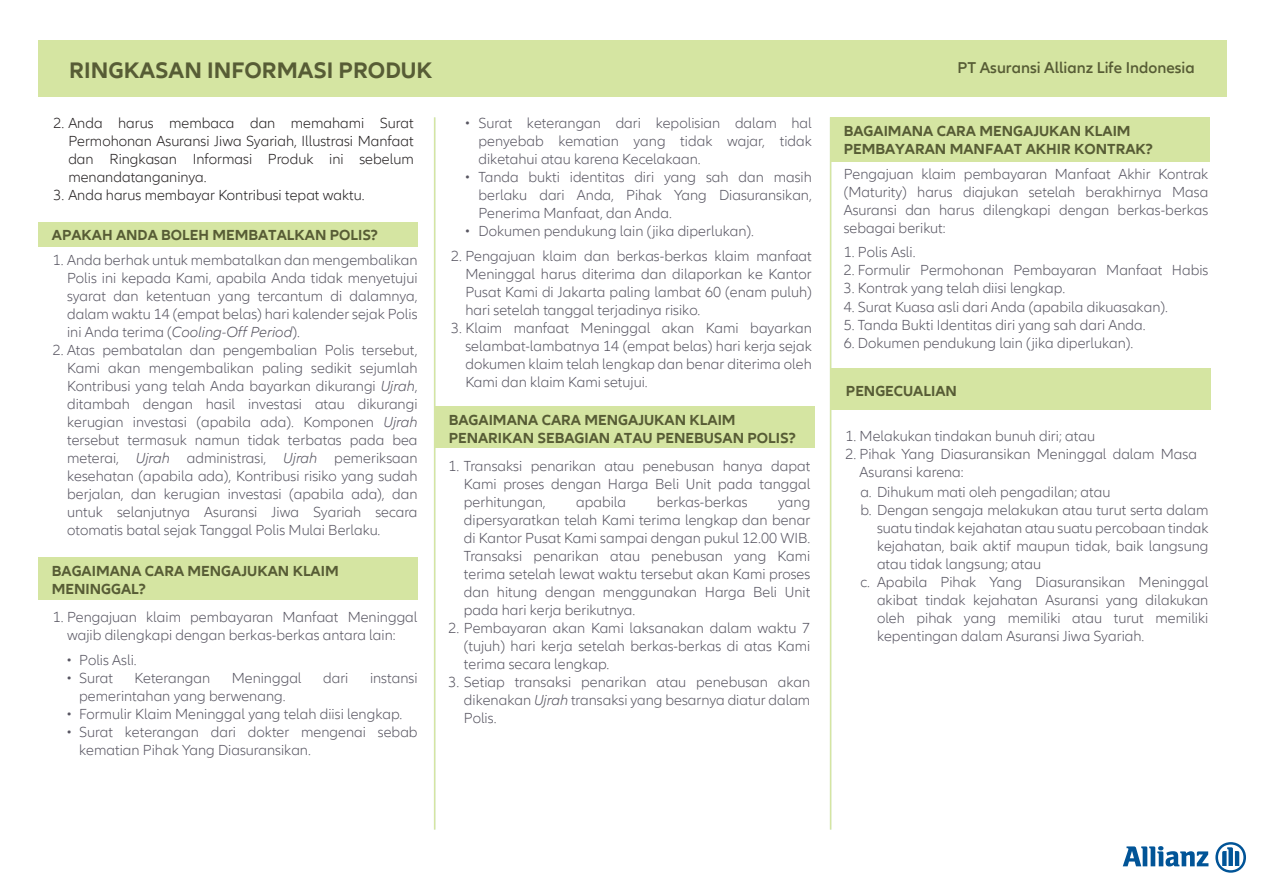
<style>
.page{position:relative;width:1263px;height:893px;background:#fff}
.page>*{position:absolute;margin:0;border:0;box-sizing:border-box;transform-origin:0 0}
.t1{font:700 23.1px "Allianz Neo";color:#575c35}
.t2{font:600 16.2px "Allianz Neo";color:#575c35}
.t3{font:300 15px/18px "Allianz Neo";color:#585662;text-align:justify}
.t4{font:700 15px/18px "Allianz Neo";color:#575c35}
.t5{font:300 15px/18px "Allianz Neo";color:#231f20;text-align:justify}
.s1{font-style:italic}
</style>
<div class="page">
<div style="left:38px;top:40px;width:1188px;height:56px;background:#d5e5a2"></div>
<svg style="left:1123px;top:846px;width:85px;height:20px"></svg>
<svg style="left:1215px;top:842px;width:31px;height:31px"></svg>
<hr style="left:434px;top:117px;width:1px;height:712px;background:#d5e5a2">
<hr style="left:830px;top:117px;width:1px;height:712px;background:#d5e5a2">
<div style="left:38px;top:222px;width:380px;height:24px;background:#d5e5a2"></div>
<div style="left:38px;top:558px;width:380px;height:42px;background:#d5e5a2"></div>
<div style="left:435px;top:407px;width:379px;height:41px;background:#d5e5a2"></div>
<div style="left:830px;top:117px;width:379px;height:45px;background:#d5e5a2"></div>
<div style="left:831px;top:368px;width:380px;height:42px;background:#d5e5a2"></div>
<h1 class="t1" style="left:69px;top:57px;width:365px">RINGKASAN INFORMASI PRODUK</h1>
<p class="t2" style="left:957px;top:58px;width:239px">PT Asuransi Allianz Life Indonesia</p>
<p class="t5" style="left:68px;top:114px;width:347px;text-indent:-15px">2. Anda harus membaca dan memahami Surat Permohonan Asuransi Jiwa Syariah, Illustrasi Manfaat dan Ringkasan Informasi Produk ini sebelum menandatanganinya.</p>
<p class="t5" style="left:54px;top:186px;width:313px">3. Anda harus membayar Kontribusi tepat waktu.</p>
<p class="t4" style="left:52px;top:226px;width:328px">APAKAH ANDA BOLEH MEMBATALKAN POLIS?</p>
<p class="t3" style="left:67px;top:252px;width:352px;text-indent:-14px">1. Anda berhak untuk membatalkan dan mengembalikan Polis ini kepada Kami, apabila Anda tidak menyetujui syarat dan ketentuan yang tercantum di dalamnya, dalam waktu 14 (empat belas) hari kalender sejak Polis ini Anda terima (<span class="s1">Cooling-Off Period</span>).</p>
<p class="t3" style="left:67px;top:342px;width:352px;text-indent:-14px">2. Atas pembatalan dan pengembalian Polis tersebut, Kami akan mengembalikan paling sedikit sejumlah Kontribusi yang telah Anda bayarkan dikurangi <span class="s1">Ujrah</span>, ditambah dengan hasil investasi atau dikurangi kerugian investasi (apabila ada). Komponen <span class="s1">Ujrah </span>tersebut termasuk namun tidak terbatas pada bea meterai, <span class="s1">Ujrah</span> administrasi, <span class="s1">Ujrah</span> pemeriksaan kesehatan (apabila ada), Kontribusi risiko yang sudah berjalan, dan kerugian investasi (apabila ada), dan untuk selanjutnya Asuransi Jiwa Syariah secara otomatis batal sejak Tanggal Polis Mulai Berlaku.</p>
<p class="t4" style="left:52px;top:562px;width:288px">BAGAIMANA CARA MENGAJUKAN KLAIM<br>MENINGGAL?</p>
<p class="t3" style="left:53px;top:609px;width:366px;text-align:center">1. Pengajuan klaim pembayaran Manfaat Meninggal wajib dilengkapi dengan berkas-berkas antara lain:</p>
<p class="t3" style="left:79px;top:651px;width:59px">Polis Asli.<br>Surat</p>
<p class="t3" style="left:66px;top:651px;width:8px">• •</p>
<p class="t3" style="left:66px;top:705px;width:8px">• •</p>
<p class="t3" style="left:135px;top:669px;width:77px">Keterangan</p>
<p class="t3" style="left:232px;top:669px;width:71px">Meninggal</p>
<p class="t3" style="left:323px;top:669px;width:27px">dari</p>
<p class="t3" style="left:370px;top:669px;width:49px">instansi</p>
<p class="t3" style="left:79px;top:687px;width:340px;text-align:left">pemerintahan yang berwenang.<br>Formulir Klaim Meninggal yang telah diisi lengkap.<br>Surat keterangan dari dokter mengenai sebab kematian Pihak Yang Diasuransikan.</p>
<p class="t3" style="left:478px;top:114px;width:335px;text-align:left">Surat keterangan dari kepolisian dalam hal penyebab kematian yang tidak wajar, tidak diketahui atau karena Kecelakaan.<br>Tanda bukti identitas diri yang sah dan masih berlaku dari Anda, Pihak Yang Diasuransikan, Penerima Manfaat, dan Anda.<br>Dokumen pendukung lain (jika diperlukan).</p>
<p class="t3" style="left:464px;top:114px;width:8px">•</p>
<p class="t3" style="left:464px;top:168px;width:8px">•</p>
<p class="t3" style="left:464px;top:222px;width:8px">•</p>
<p class="t3" style="left:465px;top:247px;width:348px;text-indent:-14px">2. Pengajuan klaim dan berkas-berkas klaim manfaat Meninggal harus diterima dan dilaporkan ke Kantor Pusat Kami di Jakarta paling lambat 60 (enam puluh) hari setelah tanggal terjadinya risiko.</p>
<p class="t3" style="left:465px;top:319px;width:348px;text-indent:-14px">3. Klaim manfaat Meninggal akan Kami bayarkan selambat-lambatnya 14 (empat belas) hari kerja sejak dokumen klaim telah lengkap dan benar diterima oleh Kami dan klaim Kami setujui.</p>
<p class="t4" style="left:449px;top:411px;width:349px">BAGAIMANA CARA MENGAJUKAN KLAIM<br>PENARIKAN SEBAGIAN ATAU PENEBUSAN POLIS?</p>
<p class="t3" style="left:464px;top:458px;width:348px;text-indent:-15px">1. Transaksi penarikan atau penebusan hanya dapat Kami proses dengan Harga Beli Unit pada tanggal perhitungan,</p>
<p class="t3" style="left:576px;top:494px;width:52px">apabila</p>
<p class="t3" style="left:657px;top:494px;width:92px">berkas-berkas</p>
<p class="t3" style="left:464px;top:494px;width:348px;text-indent:314px">yang dipersyaratkan telah Kami terima lengkap dan benar di Kantor Pusat Kami sampai dengan pukul 12.00 WIB.<br>Transaksi penarikan atau penebusan yang Kami terima setelah lewat waktu tersebut akan Kami proses dan hitung dengan menggunakan Harga Beli Unit pada hari kerja berikutnya.</p>
<p class="t3" style="left:464px;top:620px;width:348px;text-indent:-15px">2. Pembayaran akan Kami laksanakan dalam waktu 7 (tujuh) hari kerja setelah berkas-berkas di atas Kami terima secara lengkap.</p>
<p class="t3" style="left:464px;top:674px;width:348px;text-indent:-15px">3. Setiap transaksi penarikan atau penebusan akan dikenakan <span class="s1">Ujrah</span> transaksi yang besarnya diatur dalam Polis.</p>
<p class="t4" style="left:844px;top:122px;width:311px">BAGAIMANA CARA MENGAJUKAN KLAIM<br>PEMBAYARAN MANFAAT AKHIR KONTRAK?</p>
<p class="t3" style="left:844px;top:166px;width:366px">Pengajuan klaim pembayaran Manfaat Akhir Kontrak (Maturity) harus diajukan setelah berakhirnya Masa Asuransi dan harus dilengkapi dengan berkas-berkas sebagai berikut:</p>
<p class="t3" style="left:844px;top:244px;width:73px">1. Polis Asli.</p>
<p class="t3" style="left:844px;top:262px;width:366px">2. Formulir Permohonan Pembayaran Manfaat Habis</p>
<p class="t3" style="left:844px;top:280px;width:223px">3. Kontrak yang telah diisi lengkap.</p>
<p class="t3" style="left:844px;top:298px;width:326px">4. Surat Kuasa asli dari Anda (apabila dikuasakan).</p>
<p class="t3" style="left:844px;top:316px;width:303px">5. Tanda Bukti Identitas diri yang sah dari Anda.</p>
<p class="t3" style="left:844px;top:334px;width:291px">6. Dokumen pendukung lain (jika diperlukan).</p>
<p class="t4" style="left:846px;top:382px;width:112px">PENGECUALIAN</p>
<p class="t3" style="left:845px;top:427px;width:251px">1. Melakukan tindakan bunuh diri; atau</p>
<p class="t3" style="left:860px;top:445px;width:339px;text-indent:-14px">2. Pihak Yang Diasuransikan Meninggal dalam Masa<br>Asuransi karena:</p>
<p class="t3" style="left:860px;top:483px;width:252px">a. Dihukum mati oleh pengadilan; atau</p>
<p class="t3" style="left:860px;top:501px;width:350px">b. Dengan sengaja melakukan atau turut serta dalam</p>
<p class="t3" style="left:877px;top:519px;width:333px">suatu tindak kejahatan atau suatu percobaan tindak</p>
<p class="t3" style="left:877px;top:537px;width:333px">kejahatan, baik aktif maupun tidak, baik langsung</p>
<p class="t3" style="left:877px;top:555px;width:166px">atau tidak langsung; atau</p>
<p class="t3" style="left:877px;top:573px;width:333px">Apabila Pihak Yang Diasuransikan Meninggal</p>
<p class="t3" style="left:877px;top:591px;width:333px">akibat tindak kejahatan Asuransi yang dilakukan</p>
<p class="t3" style="left:877px;top:609px;width:333px">oleh pihak yang memiliki atau turut memiliki</p>
<p class="t3" style="left:877px;top:627px;width:269px">kepentingan dalam Asuransi Jiwa Syariah.</p>
<p class="t3" style="left:860px;top:573px;width:11px">c.</p>
</div>
